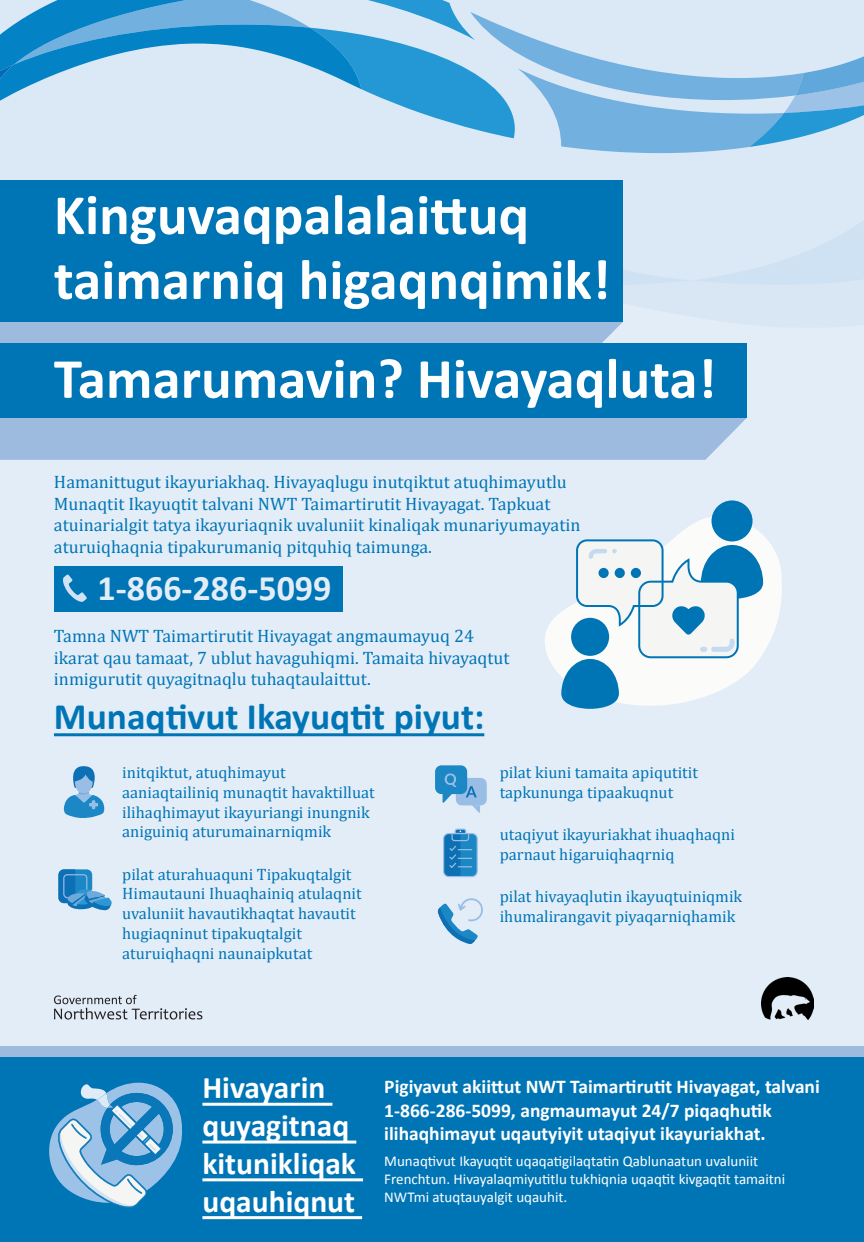
<style>
.page{position:relative;width:864px;height:1242px;background:#e3edf8}
.page>*{position:absolute;margin:0;border:0;box-sizing:border-box;transform-origin:0 0}
.t1{font:700 57.15px/64.9px "Calibri";color:#fff}
.Paragraph_Style_1{font:700 37.5px "Calibri";color:#0075b6}
.t2{font:700 36px "Calibri";color:#e3edf8}
.Paragraph_Style_1-2{font:700 31.5px/37.8px "Calibri";color:#fff}
.t3{font:700 19.5px/23.4px "Calibri";color:#fff}
.t4{font:18px/21.6px "Cambria";color:#0075b6}
.t5{font:16.5px/19.8px "Cambria";color:#0075b6}
.t6{font:15px/18px "Calibri";color:#fff}
</style>
<div class="page">
<svg style="left:0;top:153px;width:864px;height:127px"></svg>
<div style="left:0;top:418px;width:747px;height:42px;background:#9dbadf"></div>
<div style="left:0;top:322px;width:623px;height:21px;background:#9dbadf"></div>
<div style="left:0;top:343px;width:747px;height:75px;background:#0075b6"></div>
<div style="left:0;top:181px;width:623px;height:141px;background:#0075b6"></div>
<div style="left:0;top:1047px;width:864px;height:118px;background:#9dbadf"></div>
<div style="left:0;top:1057px;width:864px;height:185px;background:#0075b6"></div>
<hr style="left:202px;top:1103px;width:130px;height:3px;background:#fff">
<hr style="left:202px;top:1140px;width:154px;height:3px;background:#fff">
<hr style="left:202px;top:1178px;width:161px;height:3px;background:#fff">
<hr style="left:202px;top:1216px;width:160px;height:3px;background:#fff">
<svg style="left:49px;top:1083px;width:133px;height:125px"></svg>
<svg style="left:54px;top:995px;width:148px;height:25px"></svg>
<div style="left:54px;top:567px;width:288px;height:45px;background:#0075b6"></div>
<svg style="left:63px;top:575px;width:24px;height:27px"></svg>
<hr style="left:54px;top:733px;width:430px;height:3px;background:#0075b6">
<img style="left:762px;top:978px;width:51px;height:42px">
<svg style="left:545px;top:535px;width:237px;height:141px"></svg>
<svg style="left:561px;top:500px;width:202px;height:209px"></svg>
<svg style="left:64px;top:766px;width:40px;height:52px"></svg>
<div style="left:456px;top:778px;width:31px;height:27px;background:#99bee5;border-radius:6px"></div>
<svg style="left:472px;top:805px;width:8px;height:8px"></svg>
<div style="left:435px;top:765px;width:32px;height:29px;background:#1b87c4;border-radius:6px"></div>
<svg style="left:443px;top:773px;width:14px;height:30px"></svg>
<svg style="left:466px;top:786px;width:11px;height:11px"></svg>
<div style="left:444px;top:833px;width:33px;height:44px;background:#1b87c4;border-radius:6px"></div>
<svg style="left:445px;top:828px;width:28px;height:49px"></svg>
<div style="left:443px;top:833px;width:35px;height:44px;border:1px solid #99bee5;border-radius:5px"></div>
<svg style="left:438px;top:898px;width:45px;height:46px"></svg>
<svg style="left:58px;top:869px;width:54px;height:41px"></svg>
<svg style="left:0;top:0;width:864px;height:153px"></svg>
<p class="t1" style="left:54px;top:181px;width:558px">Kinguvaqpalalaittuq taimarniq higaqnqimik!</p>
<p class="t1" style="left:54px;top:344px;width:664px">Tamarumavin? Hivayaqluta!</p>
<p class="t4" style="left:54px;top:471px;width:528px">Hamanittugut ikayuriakhaq. Hivayaqlugu inutqiktut atuqhimayutlu Munaqtit Ikayuqtit talvani NWT Taimartirutit Hivayagat. Tapkuat atuinarialgit tatya ikayuriaqnik uvaluniit kinaliqak munariyumayatin aturuiqhaqnia tipakurumaniq pitquhiq taimunga.</p>
<p class="t2" style="left:98px;top:562px;width:235px">1-866-286-5099</p>
<p class="t4" style="left:54px;top:625px;width:457px">Tamna NWT Taimartirutit Hivayagat angmaumayuq 24 ikarat qau tamaat, 7 ublut havaguhiqmi. Tamaita hivayaqtut inmigurutit quyagitnaqlu tuhaqtaulaittut.</p>
<p class="Paragraph_Style_1" style="left:54px;top:690px;width:432px">Munaqtivut Ikayuqtit piyut:</p>
<p class="t5" style="left:122px;top:762px;width:254px">initqiktut, atuqhimayut aaniaqtailiniq munaqtit havaktilluat ilihaqhimayut ikayuriangi inungnik aniguiniq aturumainarniqmik</p>
<p class="t5" style="left:122px;top:864px;width:241px">pilat aturahuaquni Tipakuqtalgit<br>Himautauni Ihuaqhainiq atulaqnit uvaluniit havautikhaqtat havautit hugiaqninut tipakuqtalgit aturuiqhaqni naunaipkutat</p>
<p class="t5" style="left:500px;top:762px;width:200px">pilat kiuni tamaita apiqutitit tapkununga tipaakuqnut</p>
<p class="t5" style="left:500px;top:825px;width:237px">utaqiyut ikayuriakhat ihuaqhaqni parnaut higaruiqhaqrniq</p>
<p class="t5" style="left:500px;top:887px;width:244px">pilat hivayaqlutin ikayuqtuiniqmik ihumalirangavit piyaqarniqhamik</p>
<p class="Paragraph_Style_1-2" style="left:202px;top:1068px;width:155px">Hivayarin quyagitnaq kitunikliqak uqauhiqnut</p>
<p class="t3" style="left:384px;top:1074px;width:437px">Pigiyavut akiittut NWT Taimartirutit Hivayagat, talvani<br>1-866-286-5099, angmaumayut 24/7 piqaqhutik ilihaqhimayut uqautyiyit utaqiyut ikayuriakhat.</p>
<p class="t6" style="left:384px;top:1151px;width:402px">Munaqtivut Ikayuqtit uqaqatigilaqtatin Qablunaatun uvaluniit<br>Frenchtun. Hivayalaqmiyutitlu tukhiqnia uqaqtit kivgaqtit tamaitni<br>NWTmi atuqtauyalgit uqauhit.</p>
</div>
